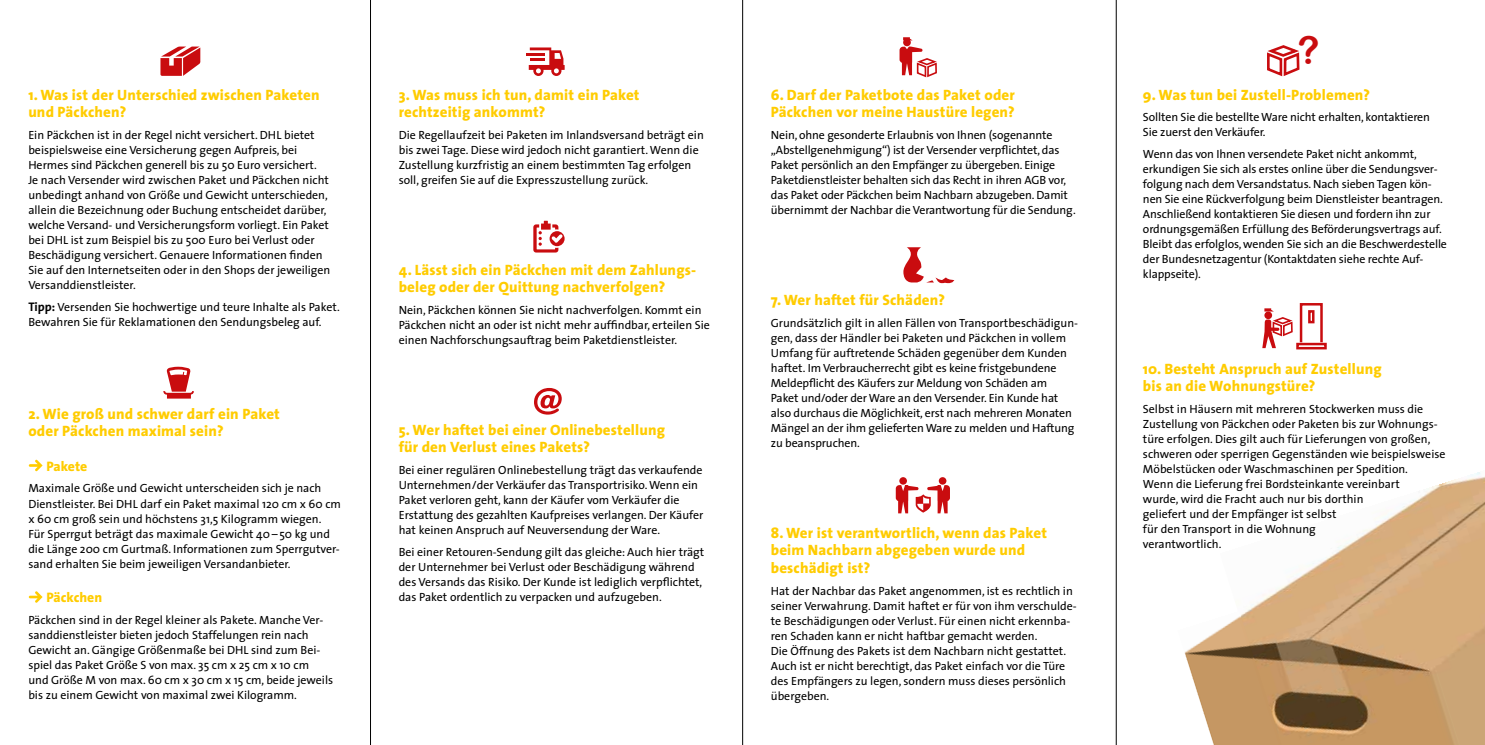
<style>
.page{position:relative;width:1485px;height:745px;background:#fff}
.page>*{position:absolute;margin:0;border:0;box-sizing:border-box;transform-origin:0 0}
.t1{font:38.38px "Arial Rounded MT Bold";color:#c90c0f}
.t2{font:800 15px/17.5px "The Sans";letter-spacing:.01em;color:#fc0}
.t3{font:800 13.75px "The Sans";color:#fc0}
.t4{font:11.88px/15px "The Sans";color:#000}
.s1{font-weight:700;font-size:12.5px}
</style>
<div class="page">
<img style="left:1248px;top:472px;width:237px;height:272px">
<img style="left:1184px;top:610px;width:97px;height:134px">
<svg style="left:160px;top:46px;width:40px;height:30px"></svg>
<hr style="left:526px;top:53px;width:18px;height:3px;background:#c90c0f">
<svg style="left:529px;top:47px;width:36px;height:29px"></svg>
<svg style="left:534px;top:388px;width:28px;height:26px"></svg>
<svg style="left:533px;top:221px;width:31px;height:31px"></svg>
<svg style="left:29px;top:459px;width:14px;height:12px"></svg>
<svg style="left:29px;top:591px;width:14px;height:11px"></svg>
<svg style="left:1267px;top:45px;width:33px;height:32px"></svg>
<div style="left:903px;top:39px;width:8px;height:7px;background:#c90c0f;border-radius:50%"></div>
<svg style="left:899px;top:47px;width:38px;height:31px"></svg>
<svg style="left:903px;top:37px;width:9px;height:3px"></svg>
<svg style="left:163px;top:366px;width:31px;height:33px"></svg>
<svg style="left:903px;top:247px;width:51px;height:36px"></svg>
<div style="left:899px;top:477px;width:8px;height:7px;background:#c90c0f;border-radius:50%"></div>
<div style="left:939px;top:477px;width:7px;height:7px;background:#c90c0f;border-radius:50%"></div>
<svg style="left:896px;top:484px;width:54px;height:29px"></svg>
<svg style="left:1262px;top:308px;width:31px;height:40px"></svg>
<div style="left:1299px;top:303px;width:23px;height:40px;border:2px solid #c90c0f"></div>
<div style="left:1296px;top:342px;width:30px;height:7px;border:2px solid #c90c0f"></div>
<div style="left:1308px;top:310px;width:6px;height:13px;border:2px solid #c90c0f"></div>
<hr style="left:370px;top:0;width:1px;height:744px;background:#000">
<hr style="left:742px;top:0;width:1px;height:744px;background:#000">
<hr style="left:1116px;top:0;width:1px;height:744px;background:#000">
<p class="t2" style="left:28px;top:85px;width:293px">1. Was ist der Unterschied zwischen Paketen und Päckchen?</p>
<p class="t4" style="left:28px;top:127px;width:304px">Ein Päckchen ist in der Regel nicht versichert. DHL bietet beispielsweise eine Versicherung gegen Aufpreis, bei Hermes sind Päckchen generell bis zu 50 Euro versichert.<br>Je nach Versender wird zwischen Paket und Päckchen nicht unbedingt anhand von Größe und Gewicht unterschieden, allein die Bezeichnung oder Buchung entscheidet darüber, welche Versand- und Versicherungsform vorliegt. Ein Paket bei DHL ist zum Beispiel bis zu 500 Euro bei Verlust oder Beschädigung versichert. Genauere Informationen finden Sie auf den Internetseiten oder in den Shops der jeweiligen Versanddienstleister.</p>
<p class="t4" style="left:28px;top:299px;width:313px"><span class="s1">Tipp:</span> Versenden Sie hochwertige und teure Inhalte als Paket.<br>Bewahren Sie für Reklamationen den Sendungsbeleg auf.</p>
<p class="t2" style="left:28px;top:404px;width:253px">2. Wie groß und schwer darf ein Paket oder Päckchen maximal sein?</p>
<p class="t3" style="left:46px;top:454px;width:42px">Pakete</p>
<p class="t4" style="left:28px;top:480px;width:314px">Maximale Größe und Gewicht unterscheiden sich je nach Dienstleister. Bei DHL darf ein Paket maximal 120 cm x 60 cm x 60 cm groß sein und höchstens 31,5 Kilogramm wiegen.<br>Für Sperrgut beträgt das maximale Gewicht 40 – 50 kg und die Länge 200 cm Gurtmaß. Informationen zum Sperrgutver&shy;sand erhalten Sie beim jeweiligen Versandanbieter.</p>
<p class="t3" style="left:46px;top:585px;width:57px">Päckchen</p>
<p class="t4" style="left:28px;top:611px;width:306px">Päckchen sind in der Regel kleiner als Pakete. Manche Ver&shy;sanddienstleister bieten jedoch Staffelungen rein nach Gewicht an. Gängige Größenmaße bei DHL sind zum Bei&shy;spiel das Paket Größe S von max. 35 cm x 25 cm x 10 cm<br>und Größe M von max. 60 cm x 30 cm x 15 cm, beide jeweils bis zu einem Gewicht von maximal zwei Kilogramm.</p>
<p class="t2" style="left:399px;top:85px;width:242px">3. Was muss ich tun, damit ein Paket rechtzeitig ankommt?</p>
<p class="t4" style="left:399px;top:127px;width:307px">Die Regellaufzeit bei Paketen im Inlandsversand beträgt ein bis zwei Tage. Diese wird jedoch nicht garantiert. Wenn die Zustellung kurzfristig an einem bestimmten Tag erfolgen soll, greifen Sie auf die Expresszustellung zurück.</p>
<p class="t2" style="left:399px;top:260px;width:299px">4. Lässt sich ein Päckchen mit dem Zahlungs&shy;beleg oder der Quittung nachverfolgen?</p>
<p class="t4" style="left:399px;top:302px;width:313px">Nein, Päckchen können Sie nicht nachverfolgen. Kommt ein<br>Päckchen nicht an oder ist nicht mehr auffindbar, erteilen Sie einen Nachforschungsauftrag beim Paketdienstleister.</p>
<p class="t2" style="left:399px;top:420px;width:268px">5. Wer haftet bei einer Onlinebestellung für den Verlust eines Pakets?</p>
<p class="t4" style="left:399px;top:462px;width:306px">Bei einer regulären Onlinebestellung trägt das verkaufende Unternehmen/der Verkäufer das Transportrisiko. Wenn ein Paket verloren geht, kann der Käufer vom Verkäufer die Erstattung des gezahlten Kaufpreises verlangen. Der Käufer hat keinen Anspruch auf Neuversendung der Ware.</p>
<p class="t4" style="left:399px;top:544px;width:307px">Bei einer Retouren-Sendung gilt das gleiche: Auch hier trägt der Unternehmer bei Verlust oder Beschädigung während des Versands das Risiko. Der Kunde ist lediglich verpflichtet, das Paket ordentlich zu verpacken und aufzugeben.</p>
<p class="t2" style="left:771px;top:85px;width:245px">6. Darf der Paketbote das Paket oder<br>Päckchen vor meine Haustüre legen?</p>
<p class="t4" style="left:771px;top:127px;width:306px">Nein, ohne gesonderte Erlaubnis von Ihnen (sogenannte „Abstellgenehmigung“) ist der Versender verpflichtet, das Paket persönlich an den Empfänger zu übergeben. Einige Paketdienstleister behalten sich das Recht in ihren AGB vor, das Paket oder Päckchen beim Nachbarn abzugeben. Damit übernimmt der Nachbar die Verantwortung für die Sendung.</p>
<p class="t2" style="left:771px;top:290px;width:176px">7. Wer haftet für Schäden?</p>
<p class="t4" style="left:771px;top:314px;width:309px">Grundsätzlich gilt in allen Fällen von Transportbeschädigun&shy;gen, dass der Händler bei Paketen und Päckchen in vollem Umfang für auftretende Schäden gegenüber dem Kunden haftet. Im Verbraucherrecht gibt es keine fristgebundene Meldepflicht des Käufers zur Meldung von Schäden am<br>Paket und/oder der Ware an den Versender. Ein Kunde hat also durchaus die Möglichkeit, erst nach mehreren Monaten Mängel an der ihm gelieferten Ware zu melden und Haftung zu beanspruchen.</p>
<p class="t2" style="left:771px;top:523px;width:278px">8. Wer ist verantwortlich, wenn das Paket beim Nachbarn abgegeben wurde und beschädigt ist?</p>
<p class="t4" style="left:771px;top:582px;width:307px">Hat der Nachbar das Paket angenommen, ist es rechtlich in seiner Verwahrung. Damit haftet er für von ihm verschulde&shy;te Beschädigungen oder Verlust. Für einen nicht erkennba&shy;ren Schaden kann er nicht haftbar gemacht werden.<br>Die Öffnung des Pakets ist dem Nachbarn nicht gestattet.<br>Auch ist er nicht berechtigt, das Paket einfach vor die Türe des Empfängers zu legen, sondern muss dieses persönlich übergeben.</p>
<h1 class="t1" style="left:1297px;top:28px;width:24px">?</h1>
<p class="t2" style="left:1143px;top:85px;width:229px">9. Was tun bei Zustell-Problemen?</p>
<p class="t4" style="left:1143px;top:109px;width:288px">Sollten Sie die bestellte Ware nicht erhalten, kontaktieren<br>Sie zuerst den Verkäufer.</p>
<p class="t4" style="left:1143px;top:146px;width:305px">Wenn das von Ihnen versendete Paket nicht ankommt, erkundigen Sie sich als erstes online über die Sendungsver&shy;folgung nach dem Versandstatus. Nach sieben Tagen kön&shy;nen Sie eine Rückverfolgung beim Dienstleister beantragen.<br>Anschließend kontaktieren Sie diesen und fordern ihn zur ordnungsgemäßen Erfüllung des Beförderungsvertrags auf.<br>Bleibt das erfolglos, wenden Sie sich an die Beschwerdestelle der Bundesnetzagentur (Kontaktdaten siehe rechte Auf&shy;klappseite).</p>
<p class="t2" style="left:1143px;top:359px;width:240px">10. Besteht Anspruch auf Zustellung bis an die Wohnungstüre?</p>
<p class="t4" style="left:1143px;top:401px;width:304px">Selbst in Häusern mit mehreren Stockwerken muss die Zustellung von Päckchen oder Paketen bis zur Wohnungs&shy;türe erfolgen. Dies gilt auch für Lieferungen von großen, schweren oder sperrigen Gegenständen wie beispielsweise Möbelstücken oder Waschmaschinen per Spedition.<br>Wenn die Lieferung frei Bordsteinkante vereinbart<br>wurde, wird die Fracht auch nur bis dorthin<br>geliefert und der Empfänger ist selbst<br>für den Transport in die Wohnung<br>verantwortlich.</p>
</div>
